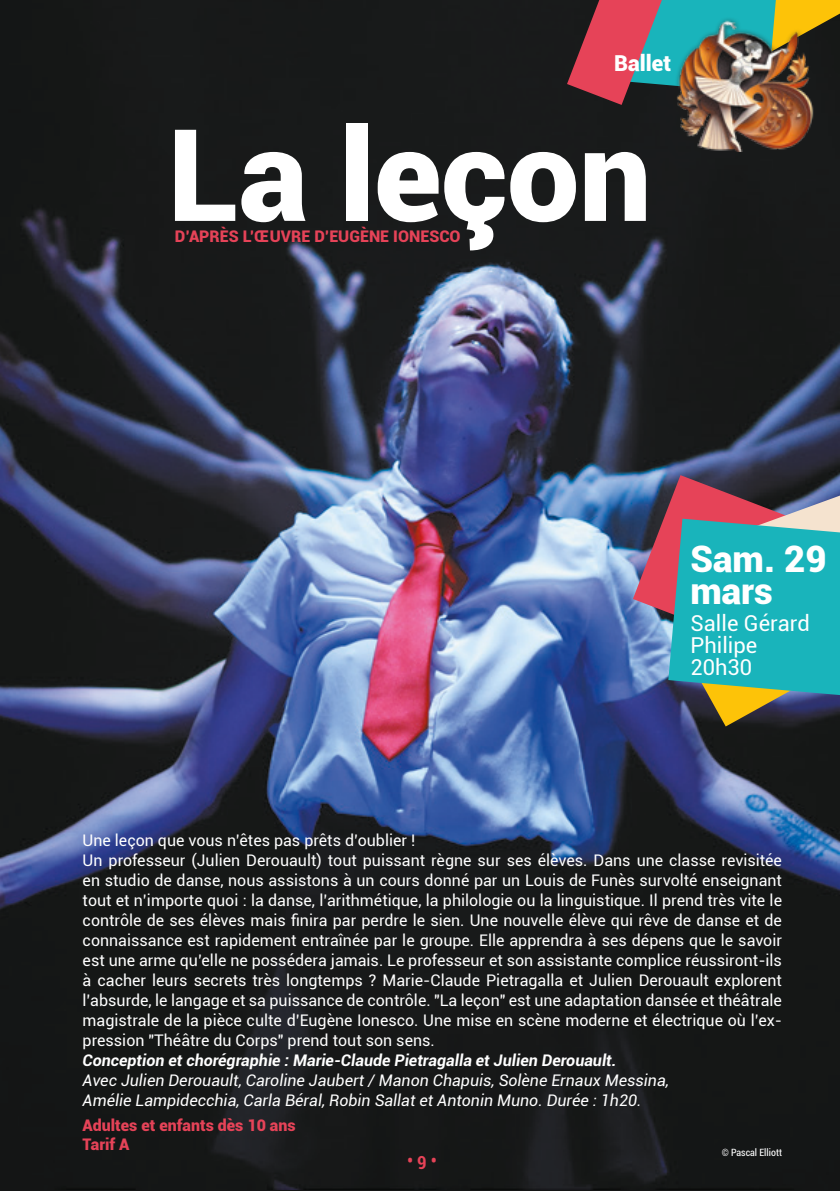
<style>
.page{position:relative;width:840px;height:1191px;background:#fff}
.page>*{position:absolute;margin:0;border:0;box-sizing:border-box;transform-origin:0 0}
.t1{font:900 128.2px "Roboto";color:#fff}
.GAUCHE_DATE{font:900 36.4px "Roboto";color:#fff}
.t2{font:900 22px "Roboto";color:#fff}
.GAUCHE_DATE-2{font:21.8px/22px "Roboto";color:#fff}
.t3{font:700 condensed 18px "Roboto";color:#e64358}
.t4{font:16px/20px "Roboto";color:#fff;text-align:justify}
.t5{font:italic 16px/20px "Roboto";color:#fff}
.t6{font:900 16px "Roboto";color:#e64358}
.t7{font:condensed 10px "Roboto";color:#fff}
.s1{font-weight:700}
</style>
<div class="page">
<img style="left:0;top:0;width:839px;height:1189px">
<svg style="left:566px;top:0;width:273px;height:105px;background:#785d59"></svg>
<div style="left:672px;top:17px;width:146px;height:141px;background:#1d1d1b;opacity:.75"></div>
<img style="left:676px;top:19px;width:149px;height:132px">
<svg style="left:632px;top:463px;width:207px;height:263px;background:#4a8691"></svg>
<p class="t2" style="left:613px;top:47px;width:59px">Ballet</p>
<p class="t1" style="left:168px;top:84px;width:485px">La leçon</p>
<p class="t6" style="left:175px;top:225px;width:287px">D’APRÈS L’ŒUVRE D’EUGÈNE IONESCO</p>
<p class="GAUCHE_DATE" style="left:690px;top:533px;width:137px">Sam. 29</p>
<p class="GAUCHE_DATE" style="left:690px;top:565px;width:84px">mars</p>
<p class="GAUCHE_DATE-2" style="left:690px;top:612px;width:121px">Salle Gérard<br>Philipe</p>
<p class="GAUCHE_DATE-2" style="left:690px;top:656px;width:63px">20h30</p>
<p class="t4" style="left:83px;top:829px;width:334px">Une leçon que vous n’êtes pas prêts d’oublier !</p>
<p class="t4" style="left:83px;top:849px;width:700px">Un professeur (Julien Derouault) tout puissant règne sur ses élèves. Dans une classe revisitée en studio de danse, nous assistons à un cours donné par un Louis de Funès survolté enseignant tout et n’importe quoi : la danse, l’arithmétique, la philologie ou la linguistique. Il prend très vite le contrôle de ses élèves mais finira par perdre le sien. Une nouvelle élève qui rêve de danse et de connaissance est rapidement entraînée par le groupe. Elle apprendra à ses dépens que le savoir est une arme qu’elle ne possédera jamais. Le professeur et son assistante complice réussiront-ils à cacher leurs secrets très longtemps ? Marie-Claude Pietragalla et Julien Derouault explorent l’absurde, le langage et sa puissance de contrôle. "La leçon" est une adaptation dansée et théâtrale magistrale de la pièce culte d’Eugène Ionesco. Une mise en scène moderne et électrique où l’ex&shy;pression "Théâtre du Corps" prend tout son sens.</p>
<p class="t5" style="left:83px;top:1049px;width:587px"><span class="s1">Conception et chorégraphie : Marie-Claude Pietragalla et Julien Derouault.<br></span>Avec Julien Derouault, Caroline Jaubert / Manon Chapuis, Solène Ernaux Messina,<br>Amélie Lampidecchia, Carla Béral, Robin Sallat et Antonin Muno. Durée : 1h20.</p>
<p class="t6" style="left:83px;top:1113px;width:214px">Adultes et enfants dès 10 ans</p>
<p class="t6" style="left:83px;top:1132px;width:48px">Tarif A</p>
<p class="t7" style="left:721px;top:1145px;width:62px">© Pascal Elliott</p>
<p class="t3" style="left:407px;top:1148px;width:31px">• 9 •</p>
</div>
